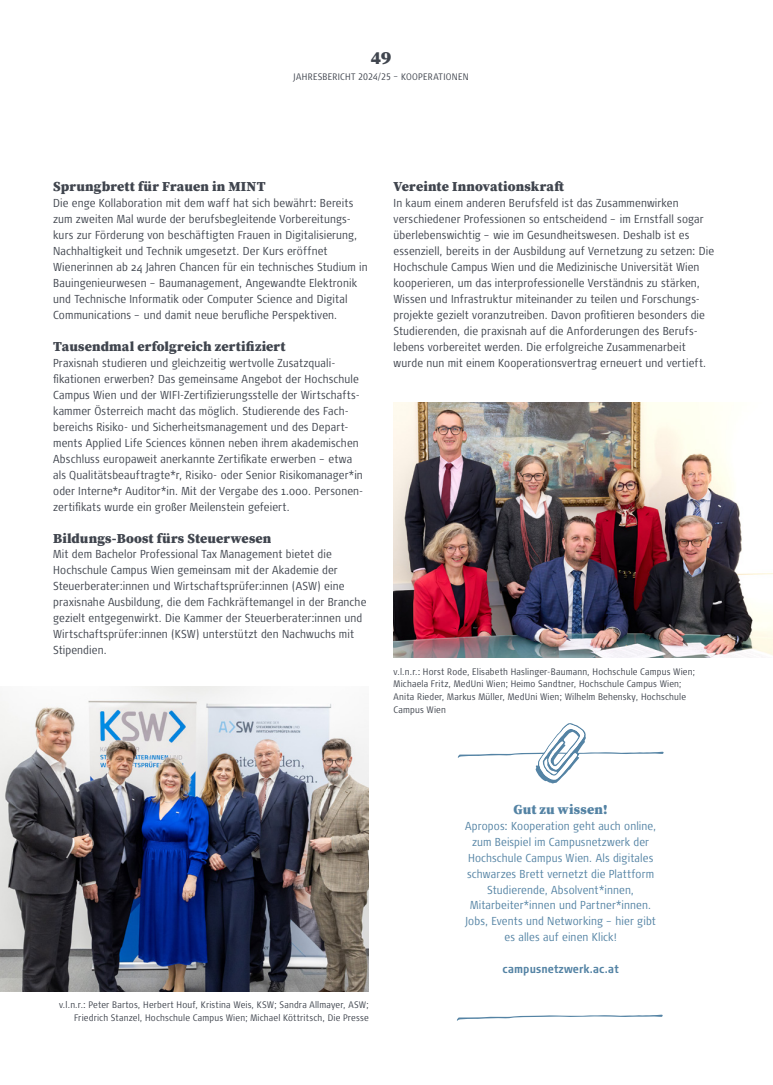
<style>
.page{position:relative;width:773px;height:1085px;background:#fff}
.page>*{position:absolute;margin:0;border:0;box-sizing:border-box;transform-origin:0 0}
.t1{font:900 18.75px "Source Serif Pro";color:#40454e}
.t2{font:900 13.75px "Source Serif Pro";letter-spacing:.01em;color:#40454e}
.t3{font:900 13.75px "Source Serif Pro";letter-spacing:.015em;color:#5483a4}
.t4{font:300 condensed 11.5px/16px "Signa OT";letter-spacing:.01em;color:#40454e}
.t5{font:300 condensed 11.5px/16px "Signa OT";letter-spacing:.01em;color:#5483a4;text-align:center}
.t6{font:700 condensed 11.5px "Signa OT";letter-spacing:.01em;color:#5483a4}
.t7{font:300 condensed 9.38px/12.5px "Signa OT";letter-spacing:.02em;color:#40454e;text-align:right}
</style>
<div class="page">
<svg style="left:457px;top:723px;width:206px;height:60px"></svg>
<svg style="left:457px;top:1014px;width:205px;height:7px"></svg>
<img style="left:0;top:686px;width:369px;height:304px">
<img style="left:393px;top:402px;width:379px;height:255px">
<h1 class="t1" style="left:371px;top:47px;width:22px">49</h1>
<p class="t7" style="left:293px;top:70px;width:177px">JAHRESBERICHT 2024/25 – KOOPERATIONEN</p>
<p class="t2" style="left:53px;top:179px;width:214px">Sprungbrett für Frauen in MINT</p>
<p class="t4" style="left:53px;top:195px;width:316px">Die enge Kollaboration mit dem waff hat sich bewährt: Bereits zum zweiten Mal wurde der berufsbegleitende Vorbereitungs&shy;kurs zur Förderung von beschäftigten Frauen in Digitalisierung, Nachhaltigkeit und Technik umgesetzt. Der Kurs eröffnet Wienerinnen ab 24 Jahren Chancen für ein technisches Studium in Bauingenieurwesen – Baumanagement, Angewandte Elektronik und Technische Informatik oder Computer Science and Digital Communications – und damit neue berufliche Perspektiven.</p>
<p class="t2" style="left:53px;top:338px;width:234px">Tausendmal erfolgreich zertifiziert</p>
<p class="t4" style="left:53px;top:355px;width:312px">Praxisnah studieren und gleichzeitig wertvolle Zusatzquali&shy;fikationen erwerben? Das gemeinsame Angebot der Hochschule Campus Wien und der WIFI-Zertifizierungsstelle der Wirtschafts&shy;kammer Österreich macht das möglich. Studierende des Fach&shy;bereichs Risiko- und Sicherheitsmanagement und des Depart&shy;ments Applied Life Sciences können neben ihrem akademischen Abschluss europaweit anerkannte Zertifikate erwerben – etwa als Qualitätsbeauftragte*r, Risiko- oder Senior Risikomanager*in oder Interne*r Auditor*in. Mit der Vergabe des 1.000. Personen&shy;zertifikats wurde ein großer Meilenstein gefeiert.</p>
<p class="t2" style="left:53px;top:530px;width:220px">Bildungs-Boost fürs Steuerwesen</p>
<p class="t4" style="left:53px;top:546px;width:314px">Mit dem Bachelor Professional Tax Management bietet die Hochschule Campus Wien gemeinsam mit der Akademie der Steuerberater:innen und Wirtschaftsprüfer:innen (ASW) eine praxisnahe Ausbildung, die dem Fachkräftemangel in der Branche gezielt entgegenwirkt. Die Kammer der Steuerberater:innen und Wirtschaftsprüfer:innen (KSW) unterstützt den Nachwuchs mit Stipendien.</p>
<p class="t2" style="left:393px;top:179px;width:172px">Vereinte Innovationskraft</p>
<p class="t4" style="left:393px;top:195px;width:322px">In kaum einem anderen Berufsfeld ist das Zusammenwirken verschiedener Professionen so entscheidend – im Ernstfall sogar überlebenswichtig – wie im Gesundheitswesen. Deshalb ist es essenziell, bereits in der Ausbildung auf Vernetzung zu setzen: Die Hochschule Campus Wien und die Medizinische Universität Wien kooperieren, um das interprofessionelle Verständnis zu stärken, Wissen und Infrastruktur miteinander zu teilen und Forschungs&shy;projekte gezielt voranzutreiben. Davon profitieren besonders die Studierenden, die praxisnah auf die Anforderungen des Berufs&shy;lebens vorbereitet werden. Die erfolgreiche Zusammenarbeit wurde nun mit einem Kooperationsvertrag erneuert und vertieft.</p>
<p class="t7" style="left:393px;top:665px;width:303px;text-align:left">v.l.n.r.: Horst Rode, Elisabeth Haslinger-Baumann, Hochschule Campus Wien; Michaela Fritz, MedUni Wien; Heimo Sandtner, Hochschule Campus Wien; Anita Rieder, Markus Müller, MedUni Wien; Wilhelm Behensky, Hochschule Campus Wien</p>
<p class="t7" style="left:59px;top:998px;width:311px">v.l.n.r.: Peter Bartos, Herbert Houf, Kristina Weis, KSW; Sandra Allmayer, ASW;<br>Friedrich Stanzel, Hochschule Campus Wien; Michael Köttritsch, Die Presse</p>
<p class="t3" style="left:513px;top:801px;width:96px">Gut zu wissen!</p>
<p class="t5" style="left:465px;top:817px;width:193px">Apropos: Kooperation geht auch online, zum Beispiel im Campusnetzwerk der Hochschule Campus Wien. Als digitales schwarzes Brett vernetzt die Plattform Studierende, Absolvent*innen, Mitarbeiter*innen und Partner*innen.<br>Jobs, Events und Networking – hier gibt es alles auf einen Klick!</p>
<p class="t6" style="left:502px;top:962px;width:118px">campusnetzwerk.ac.at</p>
</div>
